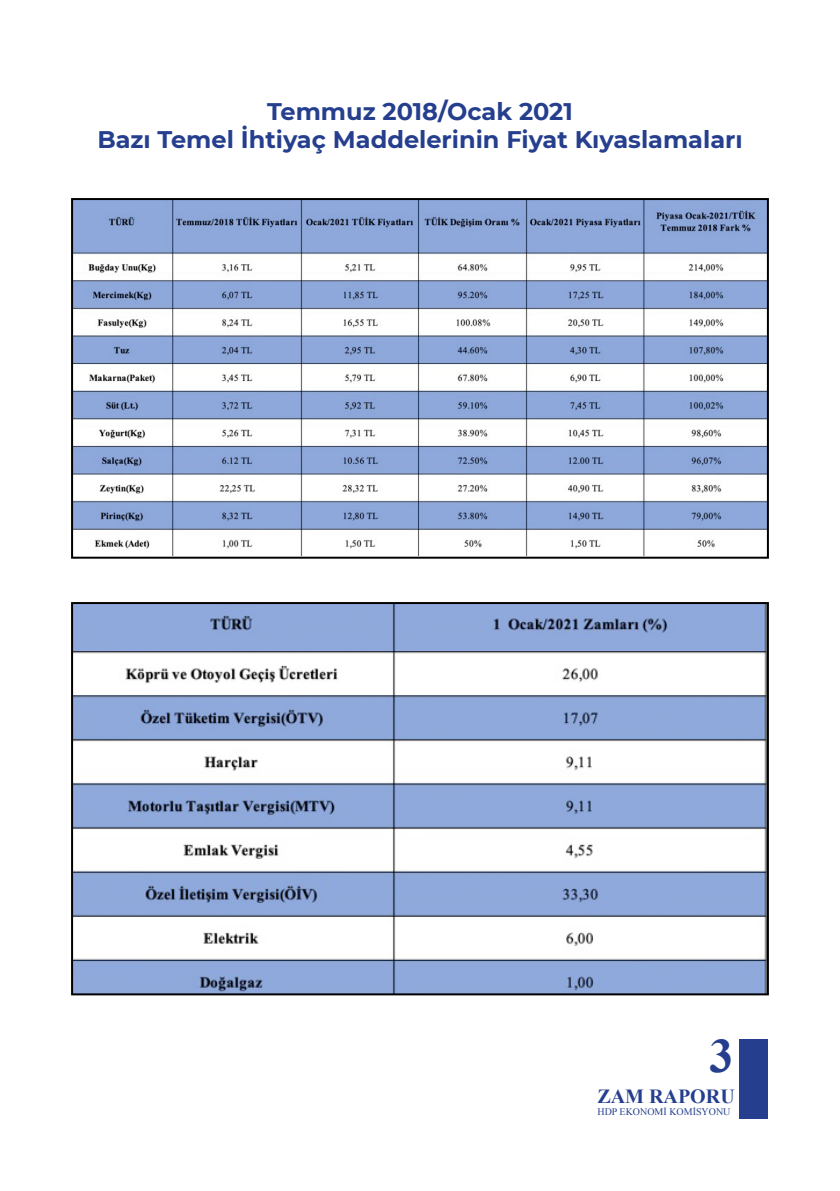
<style>
.page{position:relative;width:840px;height:1191px;background:#fff}
.page>*{position:absolute;margin:0;border:0;box-sizing:border-box;transform-origin:0 0}
.t1{font:700 48px "Times New Roman";color:#253f8e}
.t2{font:700 24px "Montserrat";color:#253f8e}
.t3{font:700 20px "Times New Roman";color:#253f8e}
.t4{font:10px "Times New Roman";color:#253f8e}
</style>
<div class="page">
<div style="left:738px;top:1039px;width:29px;height:80px;background:#253f8e"></div>
<img style="left:74px;top:201px;width:691px;height:354px">
<div style="left:71px;top:198px;width:697px;height:360px;border:2px solid #000"></div>
<img style="left:74px;top:605px;width:691px;height:387px">
<div style="left:71px;top:602px;width:697px;height:393px;border:2px solid #000"></div>
<p class="t2" style="left:267px;top:94px;width:307px">Temmuz 2018/Ocak 2021</p>
<p class="t2" style="left:97px;top:123px;width:646px">Bazı Temel İhtiyaç Maddelerinin Fiyat Kıyaslamaları</p>
<p class="t1" style="left:709px;top:1023px;width:25px">3</p>
<p class="t3" style="left:597px;top:1083px;width:139px">ZAM RAPORU</p>
<p class="t4" style="left:597px;top:1105px;width:134px">HDP EKONOMİ KOMİSYONU</p>
</div>
